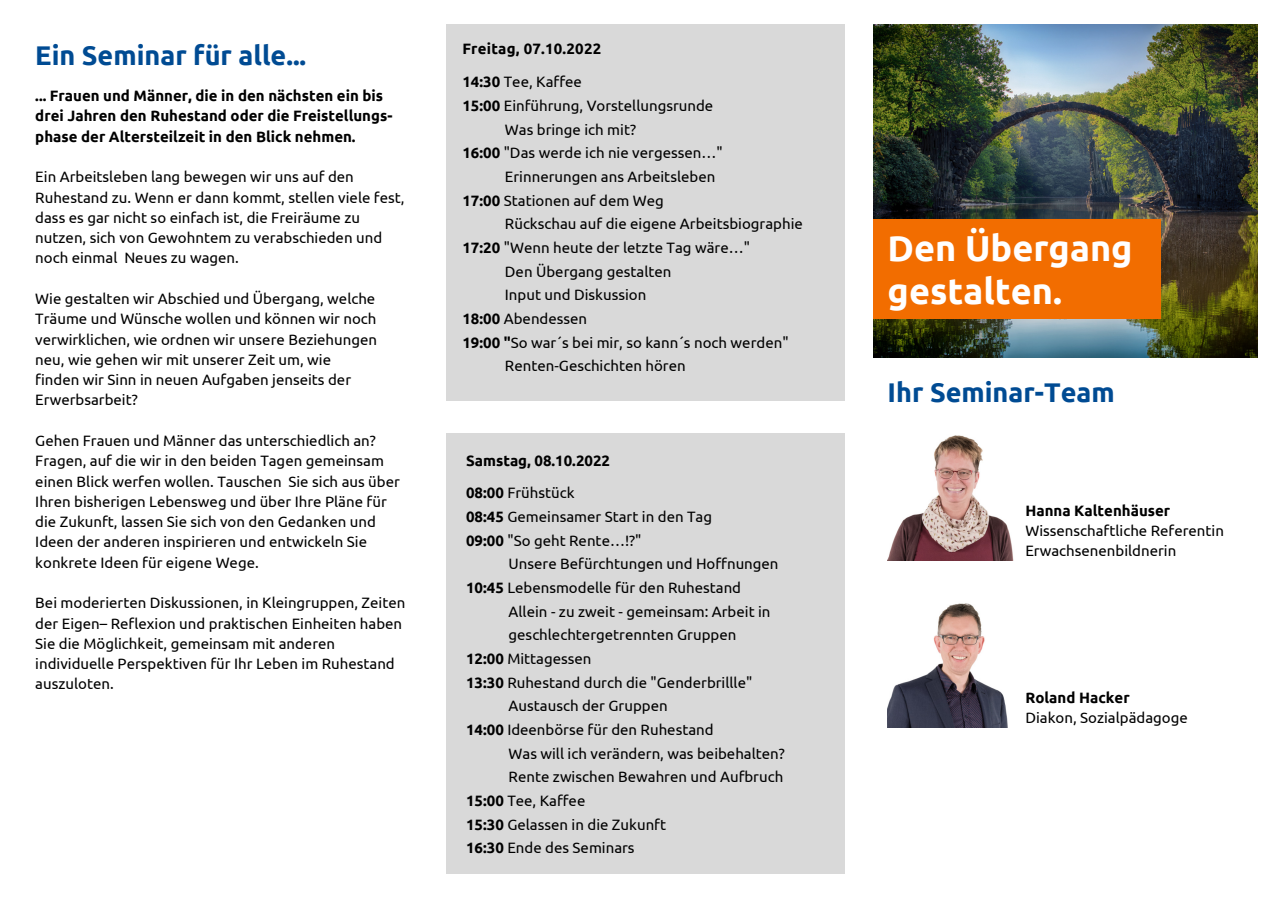
<style>
.page{position:relative;width:1281px;height:911px;background:#fff}
.page>*{position:absolute;margin:0;border:0;box-sizing:border-box;transform-origin:0 0}
.t1{font:700 36px/42.8px "Ubuntu";color:#fff}
.t2{font:700 27px "Ubuntu";color:#004b93}
.t3{font:15px/20.2px "Ubuntu";color:#000}
.t4{font:700 15px/20.2px "Ubuntu";color:#000}
.s1{font-weight:700}
</style>
<div class="page">
<img style="left:873px;top:24px;width:384px;height:333px">
<div style="left:873px;top:220px;width:287px;height:99px;background:#f26d00"></div>
<div style="left:446px;top:433px;width:399px;height:440px;background:#d9d9d9"></div>
<img style="left:887px;top:435px;width:127px;height:125px">
<img style="left:887px;top:603px;width:121px;height:124px">
<div style="left:446px;top:24px;width:399px;height:376px;background:#d9d9d9"></div>
<p class="t2" style="left:35px;top:39px;width:272px">Ein Seminar für alle...</p>
<p class="t4" style="left:35px;top:85px;width:358px">... Frauen und Männer, die in den nächsten ein bis drei Jahren den Ruhestand oder die Freistellungs&shy;phase der Altersteilzeit in den Blick nehmen.</p>
<p class="t3" style="left:35px;top:166px;width:371px">Ein Arbeitsleben lang bewegen wir uns auf den Ruhestand zu. Wenn er dann kommt, stellen viele fest, dass es gar nicht so einfach ist, die Freiräume zu nutzen, sich von Gewohntem zu verabschieden und noch einmal Neues zu wagen.</p>
<p class="t3" style="left:35px;top:288px;width:341px">Wie gestalten wir Abschied und Übergang, welche</p>
<p class="t3" style="left:35px;top:308px;width:343px;text-align:justify">Träume und Wünsche wollen und können wir noch verwirklichen, wie ordnen wir unsere Beziehungen neu, wie gehen wir mit unserer Zeit um, wie</p>
<p class="t3" style="left:35px;top:369px;width:317px">finden wir Sinn in neuen Aufgaben jenseits der<br>Erwerbsarbeit?</p>
<p class="t3" style="left:35px;top:430px;width:366px">Gehen Frauen und Männer das unterschiedlich an?<br>Fragen, auf die wir in den beiden Tagen gemeinsam einen Blick werfen wollen. Tauschen Sie sich aus über Ihren bisherigen Lebensweg und über Ihre Pläne für die Zukunft, lassen Sie sich von den Gedanken und Ideen der anderen inspirieren und entwickeln Sie konkrete Ideen für eigene Wege.</p>
<p class="t3" style="left:35px;top:592px;width:371px">Bei moderierten Diskussionen, in Kleingruppen, Zeiten der Eigen– Reflexion und praktischen Einheiten haben Sie die Möglichkeit, gemeinsam mit anderen individuelle Perspektiven für Ihr Leben im Ruhestand auszuloten.</p>
<p class="t4" style="left:462px;top:38px;width:140px">Freitag, 07.10.2022</p>
<p class="t3" style="left:462px;top:71px;width:121px"><span class="s1">14:30</span> Tee, Kaffee</p>
<p class="t3" style="left:462px;top:95px;width:252px"><span class="s1">15:00</span> Einführung, Vorstellungsrunde</p>
<p class="t3" style="left:505px;top:119px;width:133px">Was bringe ich mit?</p>
<p class="t3" style="left:462px;top:142px;width:262px"><span class="s1">16:00</span> "Das werde ich nie vergessen…"</p>
<p class="t3" style="left:505px;top:166px;width:212px">Erinnerungen ans Arbeitsleben</p>
<p class="t3" style="left:462px;top:190px;width:203px"><span class="s1">17:00</span> Stationen auf dem Weg</p>
<p class="t3" style="left:505px;top:213px;width:299px">Rückschau auf die eigene Arbeitsbiographie</p>
<p class="t3" style="left:462px;top:237px;width:289px"><span class="s1">17:20</span> "Wenn heute der letzte Tag wäre…"</p>
<p class="t3" style="left:505px;top:261px;width:168px">Den Übergang gestalten</p>
<p class="t3" style="left:505px;top:284px;width:143px">Input und Diskussion</p>
<p class="t3" style="left:462px;top:308px;width:126px"><span class="s1">18:00</span> Abendessen</p>
<p class="t3" style="left:462px;top:331px;width:327px"><span class="s1">19:00 "</span>So war´s bei mir, so kann´s noch werden"</p>
<p class="t3" style="left:505px;top:355px;width:182px">Renten-Geschichten hören</p>
<p class="t4" style="left:466px;top:450px;width:145px">Samstag, 08.10.2022</p>
<p class="t3" style="left:466px;top:482px;width:110px"><span class="s1">08:00</span> Frühstück</p>
<p class="t3" style="left:466px;top:506px;width:247px"><span class="s1">08:45</span> Gemeinsamer Start in den Tag</p>
<p class="t3" style="left:466px;top:529px;width:177px"><span class="s1">09:00</span> "So geht Rente…!?"</p>
<p class="t3" style="left:508px;top:553px;width:271px">Unsere Befürchtungen und Hoffnungen</p>
<p class="t3" style="left:466px;top:577px;width:276px"><span class="s1">10:45</span> Lebensmodelle für den Ruhestand</p>
<p class="t3" style="left:508px;top:600px;width:263px">Allein - zu zweit - gemeinsam: Arbeit in</p>
<p class="t3" style="left:508px;top:624px;width:229px">geschlechtergetrennten Gruppen</p>
<p class="t3" style="left:466px;top:648px;width:127px"><span class="s1">12:00</span> Mittagessen</p>
<p class="t3" style="left:466px;top:671px;width:288px"><span class="s1">13:30</span> Ruhestand durch die "Genderbrillle"</p>
<p class="t3" style="left:508px;top:695px;width:161px">Austausch der Gruppen</p>
<p class="t3" style="left:466px;top:718px;width:249px"><span class="s1">14:00</span> Ideenbörse für den Ruhestand</p>
<p class="t3" style="left:508px;top:742px;width:278px">Was will ich verändern, was beibehalten?</p>
<p class="t3" style="left:508px;top:766px;width:276px">Rente zwischen Bewahren und Aufbruch</p>
<p class="t3" style="left:466px;top:789px;width:121px"><span class="s1">15:00</span> Tee, Kaffee</p>
<p class="t3" style="left:466px;top:813px;width:201px"><span class="s1">15:30</span> Gelassen in die Zukunft</p>
<p class="t3" style="left:466px;top:837px;width:170px"><span class="s1">16:30</span> Ende des Seminars</p>
<p class="t1" style="left:887px;top:226px;width:246px">Den Übergang gestalten.</p>
<p class="t2" style="left:887px;top:376px;width:228px">Ihr Seminar-Team</p>
<p class="t4" style="left:1025px;top:500px;width:146px">Hanna Kaltenhäuser</p>
<p class="t3" style="left:1025px;top:520px;width:200px">Wissenschaftliche Referentin<br>Erwachsenenbildnerin</p>
<p class="t4" style="left:1025px;top:687px;width:106px">Roland Hacker</p>
<p class="t3" style="left:1025px;top:707px;width:164px">Diakon, Sozialpädagoge</p>
</div>
